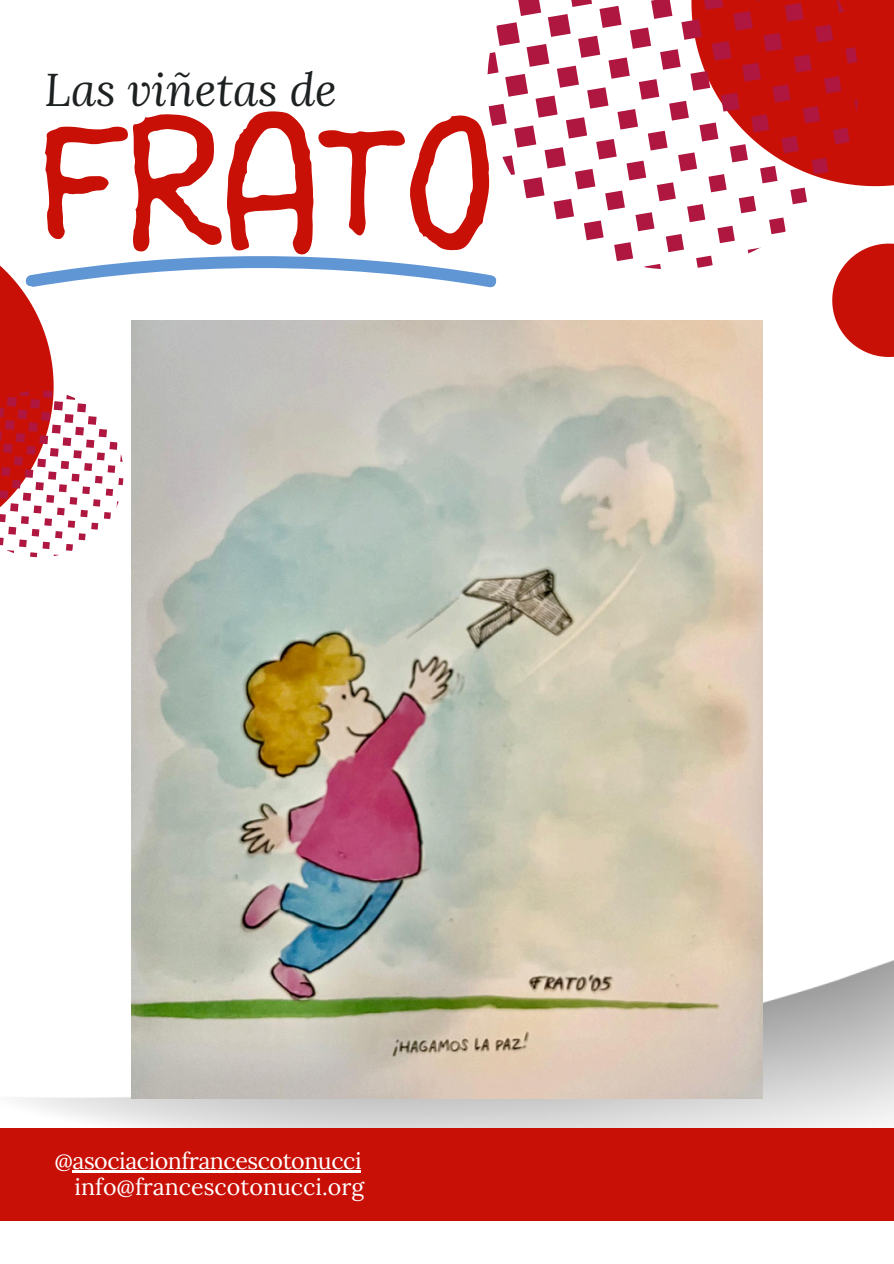
<style>
.page{position:relative;width:894px;height:1264px;background:#fff}
.page>*{position:absolute;margin:0;border:0;box-sizing:border-box;transform-origin:0 0}
.t1{font:198.75px "Frato";color:#c91007}
.t2{font:italic 45.75px "Lora";color:#1d2122}
.t3{font:23.25px "Lora";letter-spacing:-.02em;color:#fff}
.t4{font:23.25px "Lora";color:#fff}
</style>
<div class="page">
<img style="left:0;top:877px;width:893px;height:344px">
<img style="left:131px;top:320px;width:631px;height:778px">
<svg style="left:618px;top:0;width:275px;height:259px"></svg>
<svg style="left:809px;top:221px;width:84px;height:136px"></svg>
<svg style="left:518px;top:0;width:23px;height:16px"></svg>
<svg style="left:496px;top:22px;width:23px;height:24px"></svg>
<svg style="left:487px;top:52px;width:11px;height:23px"></svg>
<svg style="left:571px;top:0;width:21px;height:7px"></svg>
<svg style="left:547px;top:14px;width:23px;height:23px"></svg>
<svg style="left:526px;top:44px;width:23px;height:23px"></svg>
<svg style="left:505px;top:74px;width:23px;height:23px"></svg>
<svg style="left:488px;top:104px;width:18px;height:22px"></svg>
<svg style="left:599px;top:6px;width:22px;height:22px"></svg>
<svg style="left:578px;top:36px;width:22px;height:22px"></svg>
<svg style="left:557px;top:66px;width:21px;height:22px"></svg>
<svg style="left:535px;top:96px;width:22px;height:22px"></svg>
<svg style="left:514px;top:125px;width:22px;height:23px"></svg>
<svg style="left:502px;top:155px;width:13px;height:20px"></svg>
<svg style="left:651px;top:0;width:21px;height:19px"></svg>
<svg style="left:629px;top:28px;width:22px;height:21px"></svg>
<svg style="left:608px;top:57px;width:21px;height:22px"></svg>
<svg style="left:587px;top:87px;width:21px;height:22px"></svg>
<svg style="left:565px;top:117px;width:22px;height:22px"></svg>
<svg style="left:544px;top:147px;width:21px;height:21px"></svg>
<svg style="left:523px;top:177px;width:21px;height:21px"></svg>
<svg style="left:702px;top:0;width:21px;height:10px"></svg>
<svg style="left:681px;top:19px;width:20px;height:21px"></svg>
<svg style="left:660px;top:49px;width:20px;height:21px"></svg>
<svg style="left:638px;top:79px;width:21px;height:21px"></svg>
<svg style="left:617px;top:109px;width:21px;height:21px"></svg>
<svg style="left:596px;top:139px;width:20px;height:20px"></svg>
<svg style="left:575px;top:169px;width:20px;height:20px"></svg>
<svg style="left:553px;top:199px;width:21px;height:20px"></svg>
<svg style="left:754px;top:0;width:19px;height:1px"></svg>
<svg style="left:732px;top:11px;width:20px;height:20px"></svg>
<svg style="left:711px;top:41px;width:20px;height:20px"></svg>
<svg style="left:690px;top:71px;width:20px;height:20px"></svg>
<svg style="left:669px;top:101px;width:19px;height:20px"></svg>
<svg style="left:647px;top:131px;width:20px;height:19px"></svg>
<svg style="left:626px;top:161px;width:20px;height:19px"></svg>
<svg style="left:605px;top:190px;width:19px;height:20px"></svg>
<svg style="left:583px;top:220px;width:20px;height:20px"></svg>
<svg style="left:784px;top:3px;width:19px;height:19px"></svg>
<svg style="left:763px;top:33px;width:19px;height:19px"></svg>
<svg style="left:741px;top:63px;width:19px;height:19px"></svg>
<svg style="left:720px;top:93px;width:19px;height:19px"></svg>
<svg style="left:699px;top:122px;width:19px;height:19px"></svg>
<svg style="left:678px;top:152px;width:19px;height:19px"></svg>
<svg style="left:656px;top:182px;width:19px;height:19px"></svg>
<svg style="left:635px;top:212px;width:19px;height:19px"></svg>
<svg style="left:614px;top:242px;width:19px;height:19px"></svg>
<svg style="left:836px;top:0;width:18px;height:13px"></svg>
<svg style="left:814px;top:25px;width:19px;height:18px"></svg>
<svg style="left:793px;top:54px;width:18px;height:19px"></svg>
<svg style="left:772px;top:84px;width:18px;height:19px"></svg>
<svg style="left:750px;top:114px;width:19px;height:18px"></svg>
<svg style="left:729px;top:144px;width:18px;height:18px"></svg>
<svg style="left:708px;top:174px;width:18px;height:18px"></svg>
<svg style="left:687px;top:204px;width:18px;height:18px"></svg>
<svg style="left:665px;top:234px;width:18px;height:18px"></svg>
<svg style="left:644px;top:264px;width:17px;height:5px"></svg>
<svg style="left:845px;top:46px;width:13px;height:18px"></svg>
<svg style="left:823px;top:76px;width:18px;height:18px"></svg>
<svg style="left:802px;top:106px;width:17px;height:17px"></svg>
<svg style="left:781px;top:136px;width:17px;height:17px"></svg>
<svg style="left:759px;top:166px;width:18px;height:17px"></svg>
<svg style="left:738px;top:196px;width:18px;height:17px"></svg>
<svg style="left:717px;top:226px;width:17px;height:17px"></svg>
<svg style="left:696px;top:256px;width:17px;height:12px"></svg>
<svg style="left:854px;top:98px;width:4px;height:16px"></svg>
<svg style="left:832px;top:128px;width:17px;height:16px"></svg>
<svg style="left:811px;top:158px;width:17px;height:16px"></svg>
<svg style="left:790px;top:187px;width:16px;height:17px"></svg>
<svg style="left:768px;top:217px;width:17px;height:17px"></svg>
<svg style="left:747px;top:247px;width:17px;height:12px"></svg>
<svg style="left:0;top:265px;width:37px;height:293px;fill:#c91007"></svg>
<svg style="left:0;top:390px;width:124px;height:167px"></svg>
<div style="left:0;top:1127px;width:893px;height:93px;background:#c91007"></div>
<hr style="left:72px;top:1170px;width:289px;height:2px;background:#fff">
<svg style="left:24px;top:256px;width:473px;height:137px"></svg>
<p class="t2" style="left:45px;top:59px;width:294px">Las viñetas de</p>
<p class="t1" style="left:45px;top:94px;width:451px">FRATO</p>
<h1 class="t3" style="left:54px;top:1145px;width:308px">@asociacionfrancescotonucci</h1>
<h2 class="t4" style="left:75px;top:1171px;width:291px">info@francescotonucci.org</h2>
</div>
